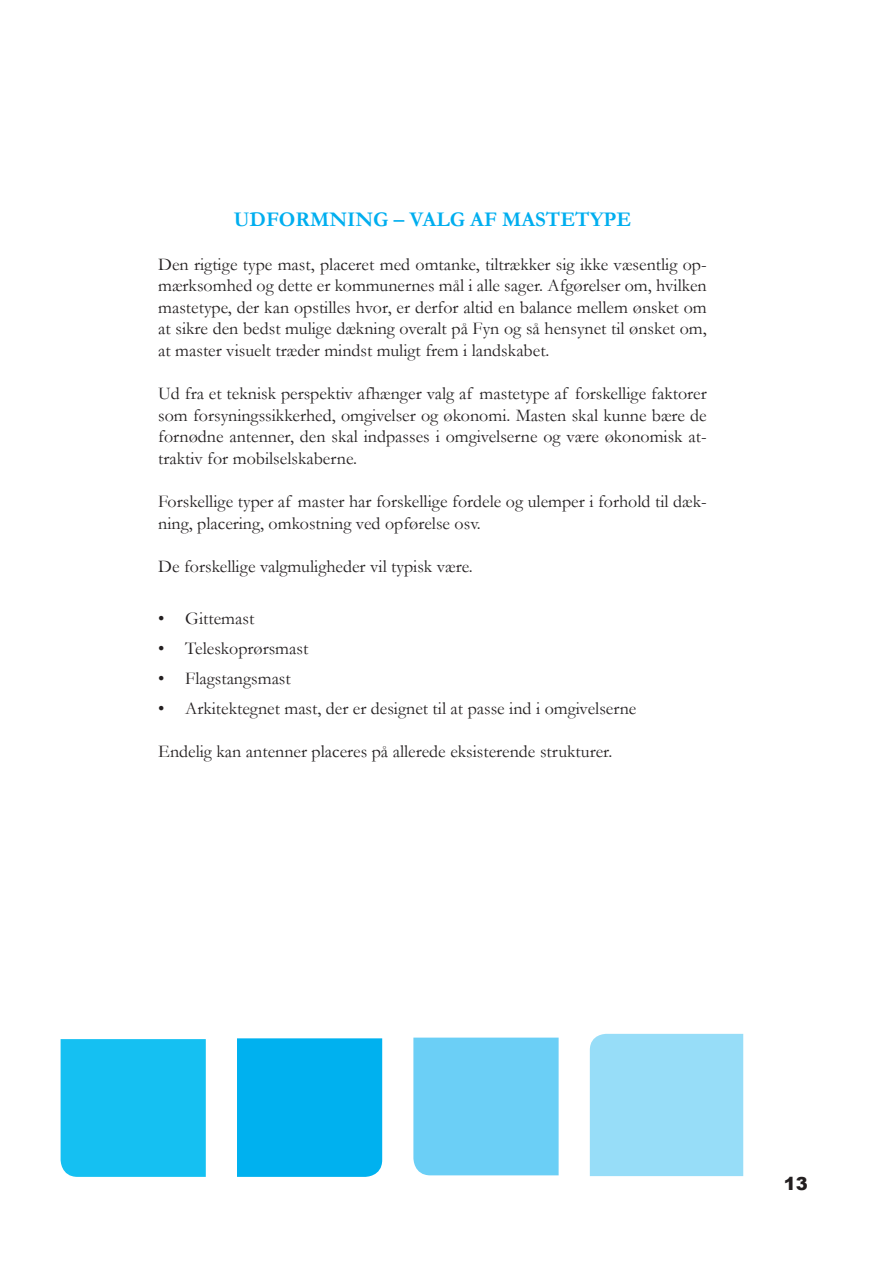
<style>
.page{position:relative;width:893px;height:1263px;background:#fff}
.page>*{position:absolute;margin:0;border:0;box-sizing:border-box;transform-origin:0 0}
.t1{font:700 21px "Garamond";color:#00aeef}
.t2{font:18px/21.6px "Garamond";color:#231f20;text-align:justify}
.t3{font:900 18px "Arial";color:#231f20}
</style>
<div class="page">
<div style="left:590px;top:1034px;width:153px;height:142px;background:#97ddf8"></div>
<div style="left:413px;top:1037px;width:146px;height:138px;background:#6bcff6"></div>
<div style="left:237px;top:1038px;width:145px;height:139px;background:#00b1ef"></div>
<div style="left:61px;top:1039px;width:145px;height:138px;background:#15c0f2"></div>
<p class="t1" style="left:234px;top:205px;width:399px">UDFORMNING – VALG AF MASTETYPE</p>
<p class="t2" style="left:158px;top:253px;width:550px">Den rigtige type mast, placeret med omtanke, tiltrækker sig ikke væsentlig op&shy;mærksomhed og dette er kommunernes mål i alle sager. Afgørelser om, hvilken mastetype, der kan opstilles hvor, er derfor altid en balance mellem ønsket om at sikre den bedst mulige dækning overalt på Fyn og så hensynet til ønsket om, at master visuelt træder mindst muligt frem i landskabet.</p>
<p class="t2" style="left:158px;top:382px;width:550px">Ud fra et teknisk perspektiv afhænger valg af mastetype af forskellige faktorer som forsyningssikkerhed, omgivelser og økonomi. Masten skal kunne bære de fornødne antenner, den skal indpasses i omgivelserne og være økonomisk at&shy;traktiv for mobilselskaberne.</p>
<p class="t2" style="left:158px;top:490px;width:550px">Forskellige typer af master har forskellige fordele og ulemper i forhold til dæk&shy;ning, placering, omkostning ved opførelse osv.</p>
<p class="t2" style="left:158px;top:555px;width:316px">De forskellige valgmuligheder vil typisk være.</p>
<p class="t2" style="left:158px;top:607px;width:98px">• Gittemast</p>
<p class="t2" style="left:158px;top:637px;width:152px">• Teleskoprørsmast</p>
<p class="t2" style="left:158px;top:667px;width:134px">• Flagstangsmast</p>
<p class="t2" style="left:158px;top:697px;width:480px">• Arkitektegnet mast, der er designet til at passe ind i omgivelserne</p>
<p class="t2" style="left:158px;top:740px;width:456px">Endelig kan antenner placeres på allerede eksisterende strukturer.</p>
<p class="t3" style="left:784px;top:1170px;width:26px">13</p>
</div>
